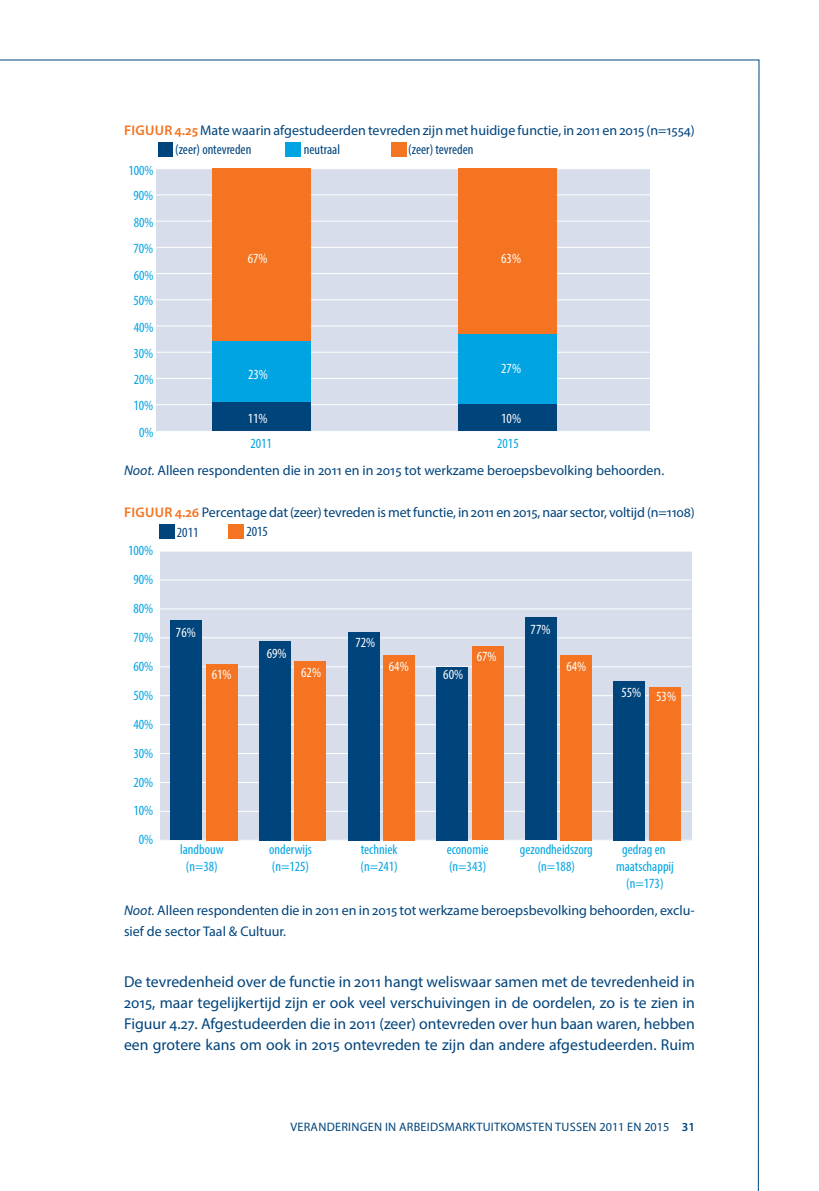
<style>
.page{position:relative;width:819px;height:1191px;background:#fff}
.page>*{position:absolute;margin:0;border:0;box-sizing:border-box;transform-origin:0 0}
.bodytekst{font:15.75px/21px "Myriad Pro";color:#00447c;text-align:justify}
.noot{font:14px/21px "Myriad Pro";color:#00447c}
.t1{font:condensed 14px/16.8px "Myriad Pro";color:#00a4e3;text-align:center}
.tabelnummer{font:14px "Myriad Pro";letter-spacing:-.005em;color:#00447c}
.t2{font:condensed 14px "Myriad Pro";color:#fff}
.t3{font:condensed 14px "Myriad Pro";color:#00447c}
.t4{font:12.25px "Myriad Pro";letter-spacing:.02em;color:#00447c}
.s1{font-weight:600;color:#f47421}
.s2{font-style:italic}
.s3{font-weight:600}
</style>
<div class="page">
<div style="left:156px;top:169px;width:494px;height:262px;background:#d7ddea"></div>
<hr style="left:156px;top:404px;width:494px;height:1px;background:#fff">
<hr style="left:156px;top:378px;width:494px;height:1px;background:#fff">
<hr style="left:156px;top:352px;width:494px;height:1px;background:#fff">
<hr style="left:156px;top:325px;width:494px;height:1px;background:#fff">
<hr style="left:156px;top:299px;width:494px;height:1px;background:#fff">
<hr style="left:156px;top:273px;width:494px;height:1px;background:#fff">
<hr style="left:156px;top:247px;width:494px;height:1px;background:#fff">
<hr style="left:156px;top:221px;width:494px;height:1px;background:#fff">
<hr style="left:156px;top:194px;width:494px;height:1px;background:#fff">
<div style="left:391px;top:142px;width:15px;height:15px;background:#f47421"></div>
<div style="left:212px;top:169px;width:98px;height:173px;background:#f47421"></div>
<div style="left:458px;top:169px;width:99px;height:165px;background:#f47421"></div>
<div style="left:286px;top:142px;width:15px;height:15px;background:#00a4e3"></div>
<div style="left:212px;top:342px;width:98px;height:60px;background:#00a4e3"></div>
<div style="left:458px;top:334px;width:99px;height:71px;background:#00a4e3"></div>
<div style="left:158px;top:142px;width:15px;height:15px;background:#00447c"></div>
<div style="left:212px;top:402px;width:98px;height:29px;background:#00447c"></div>
<div style="left:458px;top:405px;width:99px;height:26px;background:#00447c"></div>
<div style="left:160px;top:551px;width:531px;height:289px;background:#d7ddea"></div>
<hr style="left:160px;top:811px;width:531px;height:1px;background:#fff">
<hr style="left:160px;top:782px;width:531px;height:1px;background:#fff">
<hr style="left:160px;top:753px;width:531px;height:1px;background:#fff">
<hr style="left:160px;top:724px;width:531px;height:1px;background:#fff">
<hr style="left:160px;top:695px;width:531px;height:1px;background:#fff">
<hr style="left:160px;top:666px;width:531px;height:1px;background:#fff">
<hr style="left:160px;top:637px;width:531px;height:1px;background:#fff">
<hr style="left:160px;top:608px;width:531px;height:1px;background:#fff">
<hr style="left:160px;top:579px;width:531px;height:1px;background:#fff">
<div style="left:229px;top:524px;width:15px;height:15px;background:#f47421"></div>
<div style="left:206px;top:664px;width:32px;height:176px;background:#f47421"></div>
<div style="left:294px;top:661px;width:32px;height:179px;background:#f47421"></div>
<div style="left:383px;top:655px;width:32px;height:185px;background:#f47421"></div>
<div style="left:471px;top:646px;width:32px;height:194px;background:#f47421"></div>
<div style="left:560px;top:655px;width:32px;height:185px;background:#f47421"></div>
<div style="left:648px;top:687px;width:32px;height:153px;background:#f47421"></div>
<div style="left:159px;top:524px;width:15px;height:15px;background:#00447c"></div>
<div style="left:170px;top:620px;width:32px;height:220px;background:#00447c"></div>
<div style="left:259px;top:640px;width:32px;height:200px;background:#00447c"></div>
<div style="left:347px;top:632px;width:32px;height:208px;background:#00447c"></div>
<div style="left:436px;top:667px;width:32px;height:173px;background:#00447c"></div>
<div style="left:525px;top:617px;width:31px;height:223px;background:#00447c"></div>
<div style="left:613px;top:681px;width:32px;height:159px;background:#00447c"></div>
<p class="tabelnummer" style="left:124px;top:121px;width:572px"><span class="s1">FIGUUR 4.25</span> Mate waarin afgestudeerden tevreden zijn met huidige functie, in 2011 en 2015 (n=1554)</p>
<p class="t1" style="left:128px;top:161px;width:27px">100%</p>
<p class="t1" style="left:133px;top:187px;width:21px">90%</p>
<p class="t1" style="left:134px;top:214px;width:21px">80%</p>
<p class="t1" style="left:133px;top:240px;width:21px">70%</p>
<p class="t1" style="left:134px;top:266px;width:21px">60%</p>
<p class="t1" style="left:133px;top:292px;width:21px">50%</p>
<p class="t1" style="left:134px;top:319px;width:21px">40%</p>
<p class="t1" style="left:133px;top:344px;width:21px">30%</p>
<p class="t1" style="left:134px;top:371px;width:21px">20%</p>
<p class="t1" style="left:133px;top:397px;width:21px">10%</p>
<p class="t1" style="left:139px;top:423px;width:16px">0%</p>
<p class="t3" style="left:175px;top:141px;width:78px">(zeer) ontevreden</p>
<p class="t3" style="left:304px;top:141px;width:38px">neutraal</p>
<p class="t3" style="left:408px;top:141px;width:67px">(zeer) tevreden</p>
<p class="t2" style="left:248px;top:250px;width:21px">67%</p>
<p class="t2" style="left:501px;top:250px;width:21px">63%</p>
<p class="t2" style="left:248px;top:366px;width:21px">23%</p>
<p class="t2" style="left:248px;top:409px;width:21px">11%</p>
<p class="t2" style="left:501px;top:360px;width:21px">27%</p>
<p class="t2" style="left:501px;top:409px;width:21px">10%</p>
<p class="t1" style="left:250px;top:434px;width:23px">2011</p>
<p class="t1" style="left:497px;top:434px;width:23px">2015</p>
<p class="noot" style="left:124px;top:459px;width:541px"><span class="s2">Noot.</span> Alleen respondenten die in 2011 en in 2015 tot werkzame beroepsbevolking behoorden.</p>
<p class="tabelnummer" style="left:124px;top:503px;width:572px"><span class="s1">FIGUUR 4.26</span> Percentage dat (zeer) tevreden is met functie, in 2011 en 2015, naar sector, voltijd (n=1108)</p>
<p class="t1" style="left:128px;top:542px;width:27px">100%</p>
<p class="t1" style="left:133px;top:571px;width:21px">90%</p>
<p class="t1" style="left:133px;top:600px;width:21px">80%</p>
<p class="t1" style="left:133px;top:629px;width:21px">70%</p>
<p class="t1" style="left:133px;top:657px;width:21px">60%</p>
<p class="t1" style="left:133px;top:686px;width:21px">50%</p>
<p class="t1" style="left:133px;top:715px;width:21px">40%</p>
<p class="t1" style="left:133px;top:744px;width:21px">30%</p>
<p class="t1" style="left:133px;top:773px;width:21px">20%</p>
<p class="t1" style="left:133px;top:802px;width:21px">10%</p>
<p class="t1" style="left:139px;top:831px;width:16px">0%</p>
<p class="t3" style="left:177px;top:523px;width:23px">2011</p>
<p class="t3" style="left:246px;top:523px;width:23px">2015</p>
<p class="t2" style="left:176px;top:623px;width:21px">76%</p>
<p class="t2" style="left:212px;top:666px;width:21px">61%</p>
<p class="t2" style="left:267px;top:645px;width:21px">69%</p>
<p class="t2" style="left:301px;top:663px;width:21px">62%</p>
<p class="t1" style="left:180px;top:841px;width:45px">landbouw (n=38)</p>
<p class="t1" style="left:269px;top:841px;width:44px;text-align:left">onderwijs (n=125)</p>
<p class="t2" style="left:355px;top:633px;width:21px">72%</p>
<p class="t2" style="left:389px;top:657px;width:21px">64%</p>
<p class="t1" style="left:360px;top:841px;width:39px;text-align:left">techniek (n=241)</p>
<p class="t2" style="left:443px;top:666px;width:21px">60%</p>
<p class="t2" style="left:477px;top:648px;width:21px">67%</p>
<p class="t2" style="left:530px;top:620px;width:21px">77%</p>
<p class="t2" style="left:566px;top:657px;width:21px">64%</p>
<p class="t2" style="left:621px;top:686px;width:56px">55% 53%</p>
<p class="t1" style="left:446px;top:841px;width:43px;text-align:left">economie (n=343)</p>
<p class="t1" style="left:520px;top:841px;width:74px">gezondheidszorg (n=188)</p>
<p class="t1" style="left:616px;top:841px;width:59px">gedrag en maatschappij (n=173)</p>
<p class="noot" style="left:124px;top:899px;width:572px"><span class="s2">Noot.</span> Alleen respondenten die in 2011 en in 2015 tot werkzame beroepsbevolking behoorden, exclu&shy;sief de sector Taal &amp; Cultuur.</p>
<p class="bodytekst" style="left:124px;top:971px;width:572px">De tevredenheid over de functie in 2011 hangt weliswaar samen met de tevredenheid in 2015, maar tegelijkertijd zijn er ook veel verschuivingen in de oordelen, zo is te zien in Figuur 4.27. Afgestudeerden die in 2011 (zeer) ontevreden over hun baan waren, hebben een grotere kans om ook in 2015 ontevreden te zijn dan andere afgestudeerden. Ruim</p>
<p class="t4" style="left:290px;top:1119px;width:406px">VERANDERINGEN IN ARBEIDSMARKTUITKOMSTEN TUSSEN 2011 EN 2015 <span class="s3">31</span></p>
</div>
